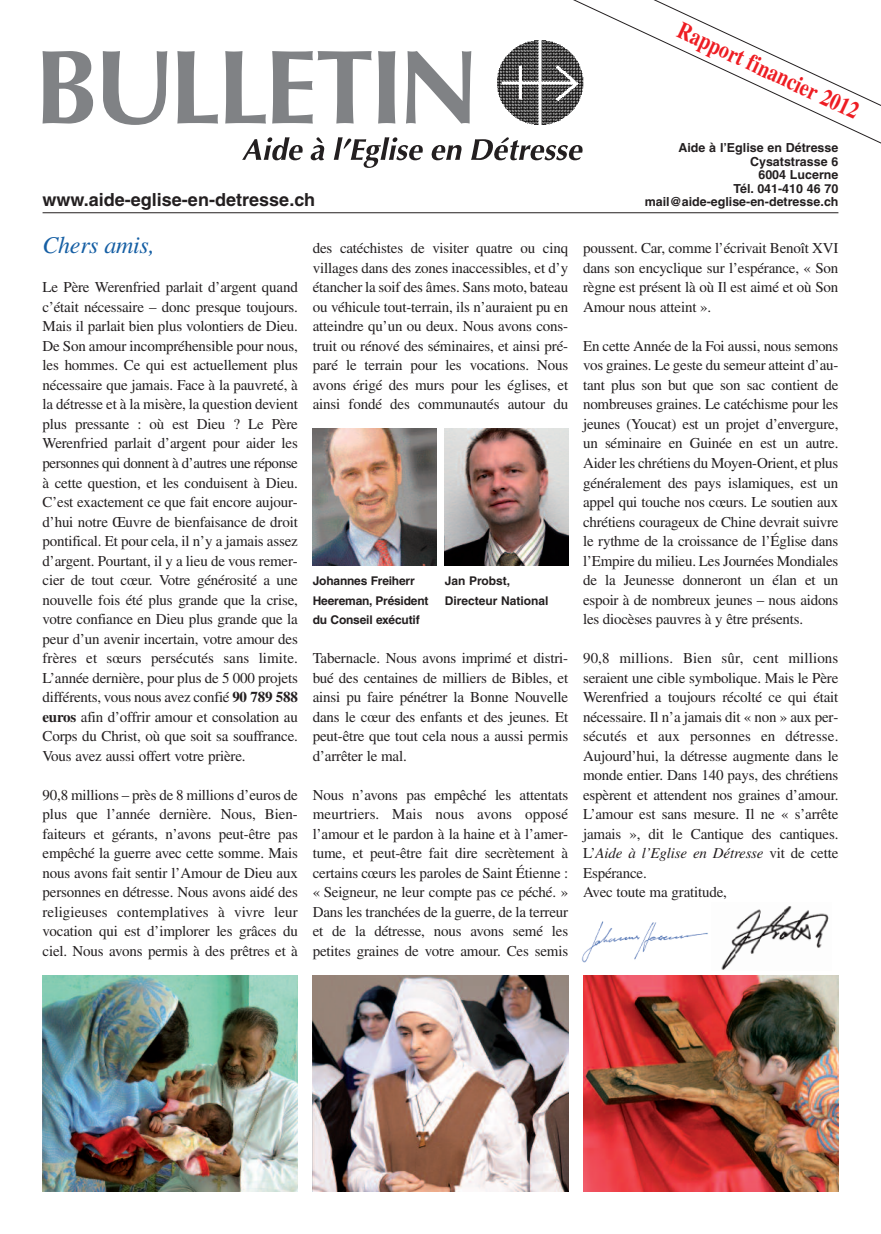
<style>
.page{position:relative;width:881px;height:1234px;background:#fff}
.page>*{position:absolute;margin:0;border:0;box-sizing:border-box;transform-origin:0 0}
.t1{font:700 24px "Times";color:#ee1d23;scale:.82 1}
.t2{font:italic 24px "Times";letter-spacing:-.015em;color:#165fa4}
.t3{font:700 18px "Helvetica";color:#231f20}
.t4{font:15px/19.5px "Times";letter-spacing:-.015em;color:#231f20;text-align:justify}
.t5{font:700 12.45px/13.5px "Helvetica";color:#231f20;text-align:right}
.t6{font:700 12px/19.5px "Helvetica";letter-spacing:-.015em;color:#231f20}
.s1{font-weight:700}
.s2{font-style:italic}
</style>
<div class="page">
<hr style="left:43px;top:212px;width:795px;height:1px;background:#231f20">
<img style="left:43px;top:975px;width:255px;height:216px">
<img style="left:313px;top:975px;width:255px;height:216px">
<img style="left:583px;top:975px;width:255px;height:216px">
<img style="left:313px;top:429px;width:123px;height:136px">
<img style="left:444px;top:429px;width:124px;height:136px">
<img style="left:721px;top:906px;width:108px;height:63px">
<img style="left:581px;top:921px;width:126px;height:40px">
<img style="left:497px;top:40px;width:47px;height:85px">
<svg style="left:242px;top:137px;width:339px;height:31px"></svg>
<svg style="left:43px;top:51px;width:428px;height:74px"></svg>
<svg style="left:544px;top:0;width:336px;height:153px"></svg>
<p class="t3" style="left:43px;top:193px;width:274px">www.aide-eglise-en-detresse.ch</p>
<h1 class="t2" style="left:43px;top:237px;width:114px">Chers amis,</h1>
<p class="t4" style="left:43px;top:279px;width:257px">Le Père Werenfried parlait d’argent quand c’était nécessaire – donc presque toujours.<br>Mais il parlait bien plus volontiers de Dieu.<br>De Son amour incompréhensible pour nous, les hommes. Ce qui est actuellement plus nécessaire que jamais. Face à la pauvreté, à la détresse et à la misère, la question devient plus pressante : où est Dieu ? Le Père Werenfried parlait d’argent pour aider les personnes qui donnent à d’autres une réponse à cette question, et les conduisent à Dieu.<br>C’est exactement ce que fait encore aujour&shy;d’hui notre Œuvre de bienfaisance de droit pontifical. Et pour cela, il n’y a jamais assez d’argent. Pourtant, il y a lieu de vous remer&shy;cier de tout cœur. Votre générosité a une nouvelle fois été plus grande que la crise, votre confiance en Dieu plus grande que la peur d’un avenir incertain, votre amour des frères et sœurs persécutés sans limite.<br>L’année dernière, pour plus de 5 000 projets différents, vous nous avez confié <span class="s1">90 789 588 euros</span> afin d’offrir amour et consolation au Corps du Christ, où que soit sa souffrance.<br>Vous avez aussi offert votre prière.</p>
<p class="t4" style="left:43px;top:786px;width:257px">90,8 millions – près de 8 millions d’euros de plus que l’année dernière. Nous, Bien&shy;faiteurs et gérants, n’avons peut-être pas empêché la guerre avec cette somme. Mais nous avons fait sentir l’Amour de Dieu aux personnes en détresse. Nous avons aidé des religieuses contemplatives à vivre leur vocation qui est d’implorer les grâces du ciel. Nous avons permis à des prêtres et à</p>
<p class="t4" style="left:313px;top:240px;width:257px">des catéchistes de visiter quatre ou cinq villages dans des zones inaccessibles, et d’y étancher la soif des âmes. Sans moto, bateau ou véhicule tout-terrain, ils n’auraient pu en atteindre qu’un ou deux. Nous avons cons&shy;truit ou rénové des séminaires, et ainsi pré&shy;paré le terrain pour les vocations. Nous avons érigé des murs pour les églises, et ainsi fondé des communautés autour du</p>
<p class="t6" style="left:313px;top:572px;width:117px">Johannes Freiherr<br>Heereman, Président du Conseil exécutif</p>
<p class="t6" style="left:444px;top:572px;width:105px">Jan Probst,<br>Directeur National</p>
<p class="t4" style="left:313px;top:649px;width:257px">Tabernacle. Nous avons imprimé et distri&shy;bué des centaines de milliers de Bibles, et ainsi pu faire pénétrer la Bonne Nouvelle dans le cœur des enfants et des jeunes. Et peut-être que tout cela nous a aussi permis d’arrêter le mal.</p>
<p class="t4" style="left:313px;top:786px;width:257px">Nous n’avons pas empêché les attentats meurtriers. Mais nous avons opposé l’amour et le pardon à la haine et à l’amer&shy;tume, et peut-être fait dire secrètement à certains cœurs les paroles de Saint Étienne : « Seigneur, ne leur compte pas ce péché. » Dans les tranchées de la guerre, de la terreur et de la détresse, nous avons semé les petites graines de votre amour. Ces semis</p>
<h1 class="t1" style="left:682px;top:21px;width:242px;rotate:25deg">Rapport financier 2012</h1>
<p class="t5" style="left:644px;top:142px;width:195px">Aide à l’Eglise en Détresse<br>Cysatstrasse 6<br>6004 Lucerne<br>Tél. 041-410 46 70 mail@aide-eglise-en-detresse.ch</p>
<p class="t4" style="left:583px;top:240px;width:257px">poussent. Car, comme l’écrivait Benoît XVI dans son encyclique sur l’espérance, « Son règne est présent là où Il est aimé et où Son Amour nous atteint ».</p>
<p class="t4" style="left:583px;top:337px;width:257px">En cette Année de la Foi aussi, nous semons vos graines. Le geste du semeur atteint d’au&shy;tant plus son but que son sac contient de nombreuses graines. Le catéchisme pour les jeunes (Youcat) est un projet d’envergure, un séminaire en Guinée en est un autre.<br>Aider les chrétiens du Moyen-Orient, et plus généralement des pays islamiques, est un appel qui touche nos cœurs. Le soutien aux chrétiens courageux de Chine devrait suivre le rythme de la croissance de l’Église dans l’Empire du milieu. Les Journées Mondiales de la Jeunesse donneront un élan et un espoir à de nombreux jeunes – nous aidons les diocèses pauvres à y être présents.</p>
<p class="t4" style="left:583px;top:649px;width:257px;text-align:left">90,8 millions. Bien sûr, cent millions seraient une cible symbolique. Mais le Père Werenfried a toujours récolté ce qui était nécessaire. Il n’a jamais dit « non » aux per&shy;sécutés et aux personnes en détresse.<br>Aujourd’hui, la détresse augmente dans le monde entier. Dans 140 pays, des chrétiens espèrent et attendent nos graines d’amour.<br>L’amour est sans mesure. Il ne « s’arrête jamais », dit le Cantique des cantiques.<br>L’<span class="s2">Aide à l’Eglise en Détresse</span> vit de cette Espérance.<br>Avec toute ma gratitude,</p>
</div>
